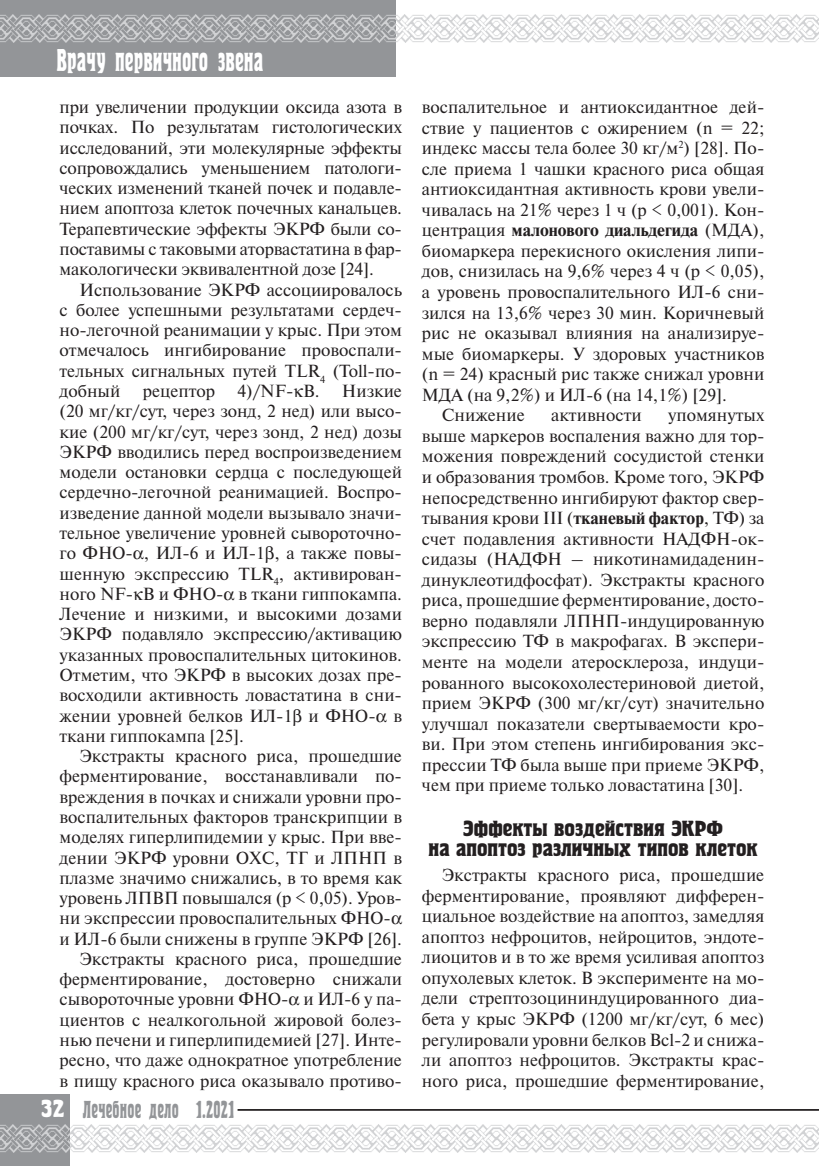
<style>
.page{position:relative;width:819px;height:1166px;background:#fff}
.page>*{position:absolute;margin:0;border:0;box-sizing:border-box;transform-origin:0 0}
.t1{font:31.5px "Herold C";color:#fff}
.t2{font:24.5px "Herold C";letter-spacing:.01em;color:#939598}
.t3{font:700 24.5px "Herold C";color:#fff}
.head1{font:700 21.88px/19.6px "Herold C";color:#231f20;text-align:center}
.osn_text{font:17.5px/20.3px "Newton C";color:#231f20;text-align:justify}
.s1{font-weight:700}
</style>
<div class="page">
<div style="left:0;top:0;width:396px;height:76px;background:#939598"></div>
<div style="left:0;top:1094px;width:69px;height:72px;background:#939598"></div>
<img style="left:0;top:1124px;width:819px;height:28px">
<img style="left:0;top:15px;width:819px;height:28px">
<hr style="left:237px;top:1109px;width:582px;height:2px;background:#231f20">
<h1 class="t1" style="left:57px;top:45px;width:208px">Врачу первичного звена</h1>
<p class="osn_text" style="left:60px;top:97px;width:344px">при увеличении продукции оксида азота в почках. По результатам гистологических исследований, эти молекулярные эффекты сопровождались уменьшением патологи&shy;ческих изменений тканей почек и подавле&shy;нием апоптоза клеток почечных канальцев.<br>Терапевтические эффекты ЭКРФ были со&shy;поставимы с таковыми аторвастатина в фар&shy;макологически эквивалентной дозе [24].</p>
<p class="osn_text" style="left:60px;top:279px;width:344px;text-align:left;text-indent:20px">Использование ЭКРФ ассоциировалось с более успешными результатами сердеч&shy;но-легочной реанимации у крыс. При этом отмечалось ингибирование провоспали&shy;тельных сигнальных путей TLR<sub>4</sub> (Toll-по&shy;добный</p>
<p class="osn_text" style="left:143px;top:381px;width:74px">рецептор</p>
<p class="osn_text" style="left:237px;top:381px;width:84px">4)/NF- B.</p>
<p class="osn_text" style="left:60px;top:381px;width:344px;text-indent:282px">Низкие (20 мг/кг/сут, через зонд, 2 нед) или высо&shy;кие (200 мг/кг/сут, через зонд, 2 нед) дозы ЭКРФ вводились перед воспроизведением модели остановки сердца с последующей сердечно-легочной реанимацией. Воспро&shy;изведение данной модели вызывало значи&shy;тельное увеличение уровней сывороточно&shy;го ФНО- , ИЛ-6 и ИЛ-1 , а также повы&shy;шенную экспрессию TLR<sub>4</sub>, активирован&shy;ного NF- B и ФНО- в ткани гиппокампа.<br>Лечение и низкими, и высокими дозами ЭКРФ подавляло экспрессию/активацию указанных провоспалительных цитокинов.<br>Отметим, что ЭКРФ в высоких дозах пре&shy;восходили активность ловастатина в сни&shy;жении уровней белков ИЛ-1 и ФНО- в ткани гиппокампа [25].</p>
<p class="osn_text" style="left:60px;top:746px;width:344px;text-align:left;text-indent:20px">Экстракты красного риса, прошедшие ферментирование, восстанавливали по&shy;вреждения в почках и снижали уровни про&shy;воспалительных факторов транскрипции в моделях гиперлипидемии у крыс. При вве&shy;дении ЭКРФ уровни ОХС, ТГ и ЛПНП в плазме значимо снижались, в то время как уровень ЛПВП повышался (p &lt; 0,05). Уров&shy;ни экспрессии провоспалительных ФНО&shy;и ИЛ-6 были снижены в группе ЭКРФ [26].</p>
<p class="osn_text" style="left:60px;top:949px;width:344px;text-indent:20px">Экстракты красного риса, прошедшие ферментирование, достоверно снижали сывороточные уровни ФНО- и ИЛ-6 у па&shy;циентов с неалкогольной жировой болез&shy;нью печени и гиперлипидемией [27]. Инте&shy;ресно, что даже однократное употребление в пищу красного риса оказывало противо-</p>
<h2 class="t3" style="left:41px;top:1096px;width:25px">32</h2>
<h2 class="t2" style="left:83px;top:1098px;width:153px">Лечебное дело 1.2021</h2>
<p class="osn_text" style="left:422px;top:97px;width:344px">воспалительное и антиоксидантное дей&shy;ствие у пациентов с ожирением (n = 22; индекс массы тела более 30 кг/м<sup>2</sup>) [28]. По&shy;сле приема 1 чашки красного риса общая антиоксидантная активность крови увели&shy;чивалась на 21% через 1 ч (p &lt; 0,001). Кон&shy;центрация <span class="s1">малонового диальдегида</span> (МДА), биомаркера перекисного окисления липи&shy;дов, снизилась на 9,6% через 4 ч (p &lt; 0,05), а уровень провоспалительного ИЛ-6 сни&shy;зился на 13,6% через 30 мин. Коричневый рис не оказывал влияния на анализируе&shy;мые биомаркеры. У здоровых участников (n = 24) красный рис также снижал уровни МДА (на 9,2%) и ИЛ-6 (на 14,1%) [29].</p>
<p class="osn_text" style="left:441px;top:405px;width:85px">Снижение</p>
<p class="osn_text" style="left:551px;top:405px;width:92px">активности</p>
<p class="osn_text" style="left:422px;top:405px;width:344px;text-align:left;text-indent:246px">упомянутых выше маркеров воспаления важно для тор&shy;можения повреждений сосудистой стенки и образования тромбов. Кроме того, ЭКРФ непосредственно ингибируют фактор свер&shy;тывания крови III (<span class="s1">тканевый фактор</span>, ТФ) за счет подавления активности НАДФH-ок&shy;сидазы (НАДФH – никотинамидаденин&shy;динуклеотидфосфат). Экстракты красного риса, прошедшие ферментирование, досто&shy;верно подавляли ЛПНП-индуцированную экспрессию ТФ в макрофагах. В экспери&shy;менте на модели атеросклероза, индуци&shy;рованного высокохолестериновой диетой, прием ЭКРФ (300 мг/кг/сут) значительно улучшал показатели свертываемости кро&shy;ви. При этом степень ингибирования экс&shy;прессии ТФ была выше при приеме ЭКРФ, чем при приеме только ловастатина [30].</p>
<p class="head1" style="left:428px;top:820px;width:330px">Эффекты воздействия ЭКРФ<br>на апоптоз различных типов клеток</p>
<p class="osn_text" style="left:422px;top:865px;width:344px;text-indent:20px">Экстракты красного риса, прошедшие ферментирование, проявляют дифферен&shy;циальное воздействие на апоптоз, замедляя апоптоз нефроцитов, нейроцитов, эндоте&shy;лиоцитов и в то же время усиливая апоптоз опухолевых клеток. В эксперименте на мо&shy;дели стрептозоцининдуцированного диа&shy;бета у крыс ЭКРФ (1200 мг/кг/сут, 6 мес) регулировали уровни белков Bcl-2 и снижа&shy;ли апоптоз нефроцитов. Экстракты крас&shy;ного риса, прошедшие ферментирование,</p>
</div>
